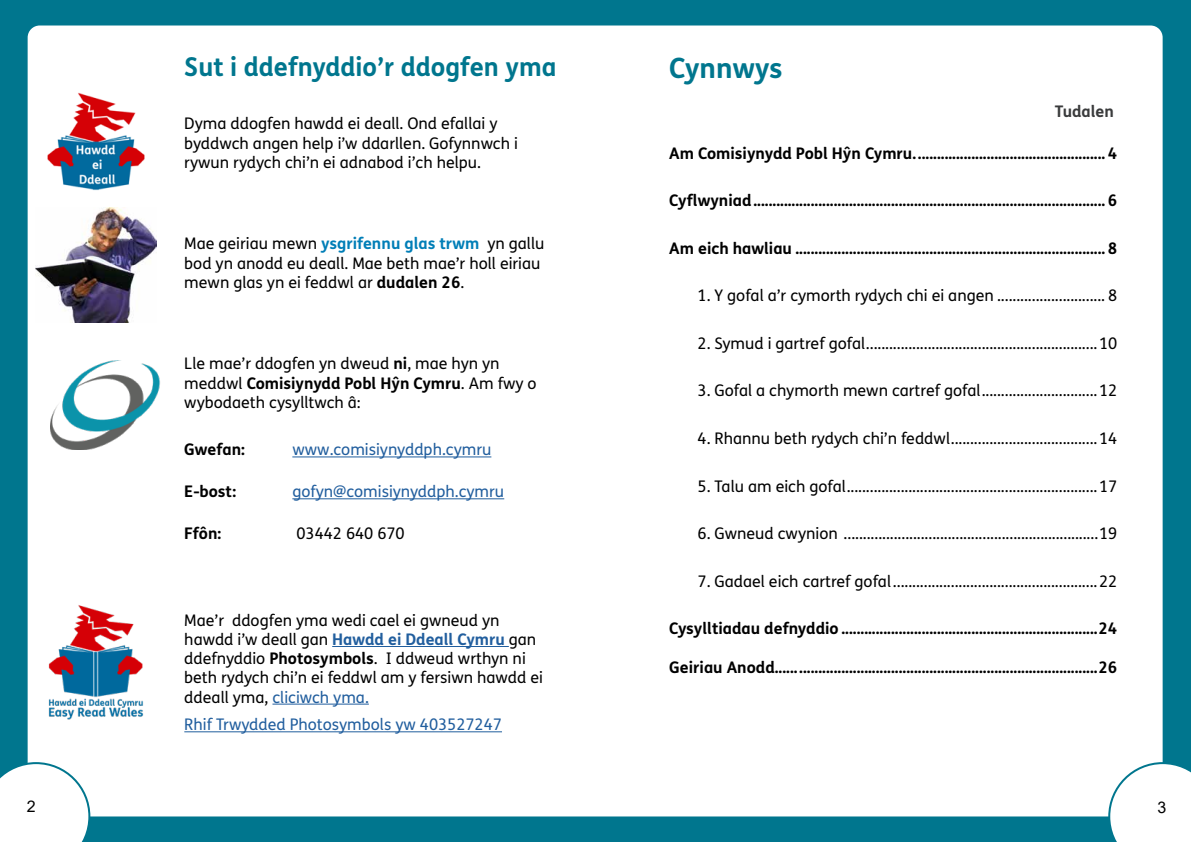
<style>
.page{position:relative;width:1191px;height:842px;background:#00768e}
.page>*{position:absolute;margin:0;border:0;box-sizing:border-box;transform-origin:0 0}
.t1{font:700 28px "FS Me Pro";letter-spacing:-.005em;color:#00768e}
.t2{font:700 26px "FS Me Pro";color:#00768e}
.t3{font:16px/19.2px "FS Me Pro";color:#000}
.t4{font:700 16px "FS Me Pro";color:#000}
.t5{font:16px "FS Me Pro";color:#215e9e}
.t6{font:700 16px "FS Me Pro";color:#3a3b3c}
.t7{font:16px "Arial";color:#000}
.s1{font-weight:700;color:#007eb7}
.s2{font-weight:700}
.s3{font-weight:700;color:#215e9e}
.s4{color:#215e9e}
</style>
<div class="page">
<div style="left:28px;top:26px;width:1134px;height:790px;background:#fff;border-radius:12px"></div>
<hr style="left:292px;top:456px;width:199px;height:1px;background:#215e9e">
<hr style="left:292px;top:498px;width:212px;height:1px;background:#215e9e">
<hr style="left:332px;top:646px;width:177px;height:1px;background:#215e9e">
<hr style="left:272px;top:704px;width:97px;height:1px;background:#215e9e">
<hr style="left:184px;top:731px;width:318px;height:1px;background:#215e9e">
<img style="left:47px;top:92px;width:98px;height:99px">
<img style="left:35px;top:208px;width:121px;height:115px">
<img style="left:51px;top:360px;width:109px;height:90px">
<img style="left:48px;top:605px;width:96px;height:115px">
<svg style="left:0;top:762px;width:90px;height:80px"></svg>
<svg style="left:1108px;top:762px;width:83px;height:80px"></svg>
<p class="t2" style="left:184px;top:47px;width:374px">Sut i ddefnyddio’r ddogfen yma</p>
<p class="t3" style="left:184px;top:114px;width:335px">Dyma ddogfen hawdd ei deall. Ond efallai y byddwch angen help i’w ddarllen. Gofynnwch i</p>
<p class="t3" style="left:184px;top:152px;width:298px">rywun rydych chi’n ei adnabod i’ch helpu.</p>
<p class="t3" style="left:184px;top:234px;width:361px">Mae geiriau mewn <span class="s1">ysgrifennu glas trwm</span> yn gallu bod yn anodd eu deall. Mae beth mae’r holl eiriau mewn glas yn ei feddwl ar <span class="s2">dudalen 26</span>.</p>
<p class="t3" style="left:184px;top:354px;width:354px">Lle mae’r ddogfen yn dweud <span class="s2">ni</span>, mae hyn yn meddwl <span class="s2">Comisiynydd Pobl Hŷn Cymru</span>. Am fwy o wybodaeth cysylltwch â:</p>
<p class="t4" style="left:184px;top:437px;width:62px">Gwefan:</p>
<p class="t5" style="left:292px;top:439px;width:200px">www.comisiynyddph.cymru</p>
<p class="t4" style="left:184px;top:479px;width:53px">E-bost:</p>
<p class="t5" style="left:292px;top:481px;width:213px">gofyn@comisiynyddph.cymru</p>
<p class="t4" style="left:184px;top:521px;width:39px">Ffôn:</p>
<p class="t3" style="left:296px;top:524px;width:110px">03442 640 670</p>
<p class="t3" style="left:184px;top:610px;width:360px">Mae’r ddogfen yma wedi cael ei gwneud yn hawdd i’w deall gan <span class="s3">Hawdd ei Ddeall Cymru</span> gan ddefnyddio <span class="s2">Photosymbols</span>. I ddweud wrthyn ni beth rydych chi’n ei feddwl am y fersiwn hawdd ei ddeall yma, <span class="s4">cliciwch yma.</span></p>
<p class="t5" style="left:184px;top:714px;width:319px">Rhif Trwydded Photosymbols yw 403527247</p>
<p class="t1" style="left:669px;top:46px;width:115px">Cynnwys</p>
<p class="t6" style="left:1054px;top:99px;width:61px">Tudalen</p>
<p class="t4" style="left:669px;top:141px;width:449px">Am Comisiynydd Pobl Hŷn Cymru.................................................. 4</p>
<p class="t4" style="left:669px;top:188px;width:449px">Cyflwyniad............................................................................................ 6</p>
<p class="t4" style="left:669px;top:236px;width:449px">Am eich hawliau ................................................................................. 8</p>
<p class="t3" style="left:697px;top:286px;width:421px">1. Y gofal a’r cymorth rydych chi ei angen ............................ 8</p>
<p class="t3" style="left:697px;top:333px;width:421px">2. Symud i gartref gofal............................................................10</p>
<p class="t3" style="left:697px;top:381px;width:421px">3. Gofal a chymorth mewn cartref gofal..............................12</p>
<p class="t3" style="left:697px;top:428px;width:421px">4. Rhannu beth rydych chi’n feddwl......................................14</p>
<p class="t3" style="left:697px;top:476px;width:421px">5. Talu am eich gofal.................................................................17</p>
<p class="t3" style="left:697px;top:524px;width:421px">6. Gwneud cwynion ..................................................................19</p>
<p class="t3" style="left:697px;top:571px;width:421px">7. Gadael eich cartref gofal.....................................................22</p>
<p class="t4" style="left:669px;top:616px;width:449px">Cysylltiadau defnyddio ...................................................................24</p>
<p class="t4" style="left:669px;top:655px;width:449px">Geiriau Anodd...... ..............................................................................26</p>
<p class="t7" style="left:27px;top:795px;width:10px">2</p>
<p class="t7" style="left:1157px;top:796px;width:10px">3</p>
</div>
